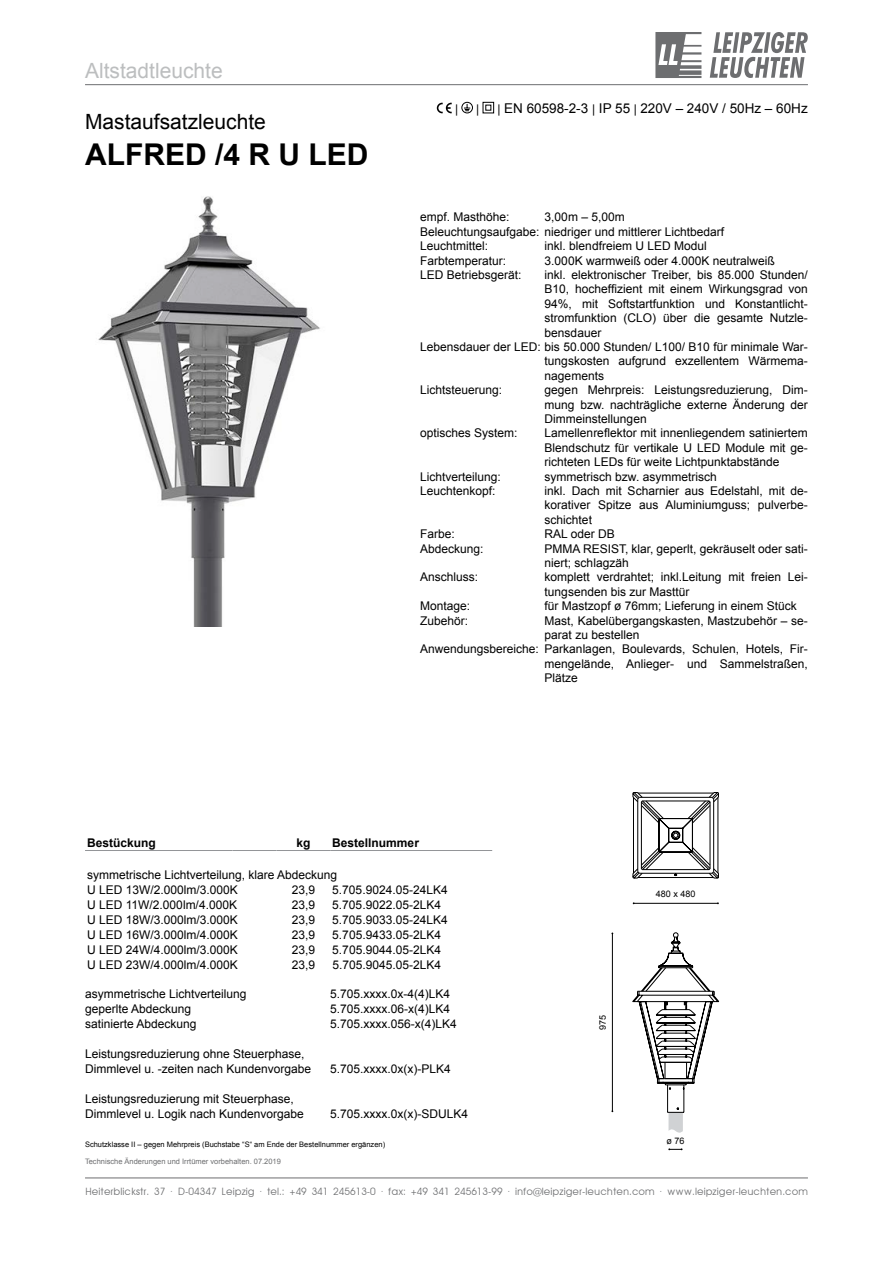
<style>
.page{position:relative;width:893px;height:1263px;background:#fff}
.page>*{position:absolute;margin:0;border:0;box-sizing:border-box;transform-origin:0 0}
.t1{font:700 30px "Arial";color:#000}
.t2{font:21px "Arial";color:#000}
.t3{font:21px "Arial";color:#bcbebf}
.t4{font:13.5px "Arial";color:#000}
.t5{font:12px/14.4px "Arial";color:#000}
.t6{font:700 12px "Arial";color:#000}
.t7{font:10.2px "Avant Garde";color:#6d6e70}
.t8{font:9px "Arial";color:#000}
.t9{font:7.5px "Arial";color:#000}
.t10{font:7.5px "Arial";color:#6d6e70}
.s1{font-size:12px}
</style>
<div class="page">
<svg style="left:437px;top:103px;width:15px;height:10px"></svg>
<svg style="left:461px;top:102px;width:12px;height:12px"></svg>
<div style="left:483px;top:102px;width:11px;height:11px;border:1px solid #000"></div>
<svg style="left:485px;top:105px;width:6px;height:6px"></svg>
<img style="left:98px;top:196px;width:222px;height:430px">
<hr style="left:85px;top:850px;width:147px;height:1px;background:#939598">
<hr style="left:232px;top:850px;width:45px;height:1px;background:#939598">
<hr style="left:277px;top:850px;width:53px;height:1px;background:#939598">
<hr style="left:330px;top:850px;width:162px;height:1px;background:#939598">
<svg style="left:632px;top:792px;width:87px;height:87px"></svg>
<hr style="left:634px;top:903px;width:84px;height:1px;background:#000">
<svg style="left:668px;top:1148px;width:14px;height:2px"></svg>
<hr style="left:612px;top:933px;width:1px;height:178px;background:#000">
<svg style="left:632px;top:932px;width:87px;height:201px"></svg>
<hr style="left:85px;top:84px;width:723px;height:1px;background:#6d6e70">
<svg style="left:655px;top:32px;width:46px;height:46px"></svg>
<svg style="left:710px;top:32px;width:98px;height:46px"></svg>
<hr style="left:85px;top:1177px;width:723px;height:1px;background:#6d6e70">
<h2 class="t3" style="left:85px;top:57px;width:139px">Altstadtleuchte</h2>
<h2 class="t2" style="left:85px;top:107px;width:182px">Mastaufsatzleuchte</h2>
<h1 class="t1" style="left:85px;top:134px;width:285px">ALFRED /4 R U LED</h1>
<p class="t5" style="left:455px;top:102px;width:5px">|</p>
<p class="t5" style="left:476px;top:102px;width:5px">|</p>
<p class="t4" style="left:497px;top:100px;width:312px"><span class="s1">|</span> EN 60598-2-3 <span class="s1">|</span> IP 55 <span class="s1">|</span> 220V – 240V / 50Hz – 60Hz</p>
<p class="t5" style="left:420px;top:210px;width:91px">empf. Masthöhe:</p>
<p class="t5" style="left:420px;top:210px;width:305px;text-indent:124px">3,00m – 5,00m<br>Beleuchtungsaufgabe: niedriger und mittlerer Lichtbedarf<br>Leuchtmittel:</p>
<p class="t5" style="left:545px;top:239px;width:164px">inkl. blendfreiem U LED Modul</p>
<p class="t5" style="left:420px;top:253px;width:88px">Farbtemperatur:</p>
<p class="t5" style="left:545px;top:253px;width:232px">3.000K warmweiß oder 4.000K neutralweiß</p>
<p class="t5" style="left:420px;top:268px;width:103px">LED Betriebsgerät:</p>
<p class="t5" style="left:545px;top:268px;width:265px">inkl. elektronischer Treiber, bis 85.000 Stunden/</p>
<p class="t5" style="left:545px;top:282px;width:265px">B10, hocheffizient mit einem Wirkungsgrad von</p>
<p class="t5" style="left:545px;top:296px;width:265px">94%, mit Softstartfunktion und Konstantlicht-</p>
<p class="t5" style="left:545px;top:311px;width:265px">stromfunktion (CLO) über die gesamte Nutzle-</p>
<p class="t5" style="left:545px;top:325px;width:58px">bensdauer</p>
<p class="t5" style="left:420px;top:340px;width:389px">Lebensdauer der LED: bis 50.000 Stunden/ L100/ B10 für minimale War-</p>
<p class="t5" style="left:545px;top:354px;width:265px">tungskosten aufgrund exzellentem Wärmema-</p>
<p class="t5" style="left:545px;top:368px;width:61px">nagements</p>
<p class="t5" style="left:420px;top:383px;width:84px">Lichtsteuerung:</p>
<p class="t5" style="left:545px;top:383px;width:265px;text-align:justify">gegen Mehrpreis: Leistungsreduzierung, Dim&shy;mung bzw. nachträgliche externe Änderung der Dimmeinstellungen</p>
<p class="t5" style="left:420px;top:426px;width:99px">optisches System:</p>
<p class="t5" style="left:545px;top:426px;width:265px;text-align:justify">Lamellenreflektor mit innenliegendem satiniertem Blendschutz für vertikale U LED Module mit ge&shy;richteten LEDs für weite Lichtpunktabstände</p>
<p class="t5" style="left:420px;top:469px;width:82px">Lichtverteilung:</p>
<p class="t5" style="left:545px;top:469px;width:174px">symmetrisch bzw. asymmetrisch</p>
<p class="t5" style="left:420px;top:484px;width:77px">Leuchtenkopf:</p>
<p class="t5" style="left:545px;top:484px;width:265px;text-align:justify">inkl. Dach mit Scharnier aus Edelstahl, mit de&shy;korativer Spitze aus Aluminiumguss; pulverbe&shy;schichtet</p>
<p class="t5" style="left:420px;top:527px;width:36px">Farbe:</p>
<p class="t5" style="left:545px;top:527px;width:72px">RAL oder DB</p>
<p class="t5" style="left:420px;top:541px;width:65px">Abdeckung:</p>
<p class="t5" style="left:545px;top:541px;width:265px">PMMA RESIST, klar, geperlt, gekräuselt oder sati&shy;niert; schlagzäh</p>
<p class="t5" style="left:420px;top:570px;width:60px">Anschluss:</p>
<p class="t5" style="left:545px;top:570px;width:265px">komplett verdrahtet; inkl.Leitung mit freien Lei&shy;tungsenden bis zur Masttür</p>
<p class="t5" style="left:420px;top:599px;width:52px">Montage:</p>
<p class="t5" style="left:545px;top:599px;width:254px">für Mastzopf ø 76mm; Lieferung in einem Stück</p>
<p class="t5" style="left:420px;top:613px;width:50px">Zubehör:</p>
<p class="t5" style="left:545px;top:613px;width:265px">Mast, Kabelübergangskasten, Mastzubehör – se-</p>
<p class="t5" style="left:545px;top:628px;width:96px">parat zu bestellen</p>
<p class="t5" style="left:420px;top:642px;width:389px">Anwendungsbereiche: Parkanlagen, Boulevards, Schulen, Hotels, Fir-</p>
<p class="t5" style="left:545px;top:656px;width:265px">mengelände, Anlieger- und Sammelstraßen,</p>
<p class="t5" style="left:545px;top:671px;width:35px">Plätze</p>
<p class="t6" style="left:87px;top:835px;width:70px">Bestückung</p>
<p class="t6" style="left:296px;top:835px;width:16px">kg</p>
<p class="t6" style="left:332px;top:835px;width:88px">Bestellnummer</p>
<p class="t5" style="left:87px;top:868px;width:252px;line-height:14.9px">symmetrische Lichtverteilung, klare Abdeckung<br>U LED 13W/2.000lm/3.000K</p>
<p class="t5" style="left:292px;top:883px;width:25px">23,9</p>
<p class="t5" style="left:332px;top:883px;width:117px">5.705.9024.05-24LK4</p>
<p class="t5" style="left:87px;top:898px;width:151px">U LED 11W/2.000lm/4.000K</p>
<p class="t5" style="left:292px;top:898px;width:25px">23,9</p>
<p class="t5" style="left:332px;top:898px;width:110px">5.705.9022.05-2LK4</p>
<p class="t5" style="left:87px;top:913px;width:152px">U LED 18W/3.000lm/3.000K</p>
<p class="t5" style="left:292px;top:913px;width:25px">23,9</p>
<p class="t5" style="left:332px;top:913px;width:117px">5.705.9033.05-24LK4</p>
<p class="t5" style="left:87px;top:928px;width:152px">U LED 16W/3.000lm/4.000K</p>
<p class="t5" style="left:292px;top:928px;width:25px">23,9</p>
<p class="t5" style="left:332px;top:928px;width:110px">5.705.9433.05-2LK4</p>
<p class="t5" style="left:87px;top:942px;width:152px">U LED 24W/4.000lm/3.000K</p>
<p class="t5" style="left:292px;top:942px;width:25px">23,9</p>
<p class="t5" style="left:332px;top:942px;width:110px">5.705.9044.05-2LK4</p>
<p class="t5" style="left:87px;top:957px;width:152px">U LED 23W/4.000lm/4.000K</p>
<p class="t5" style="left:292px;top:957px;width:25px">23,9</p>
<p class="t5" style="left:332px;top:957px;width:110px">5.705.9045.05-2LK4</p>
<p class="t5" style="left:85px;top:987px;width:163px">asymmetrische Lichtverteilung</p>
<p class="t5" style="left:330px;top:987px;width:122px">5.705.xxxx.0x-4(4)LK4</p>
<p class="t5" style="left:85px;top:1002px;width:108px">geperlte Abdeckung</p>
<p class="t5" style="left:330px;top:1002px;width:122px">5.705.xxxx.06-x(4)LK4</p>
<p class="t5" style="left:85px;top:1017px;width:113px">satinierte Abdeckung</p>
<p class="t5" style="left:330px;top:1017px;width:128px">5.705.xxxx.056-x(4)LK4</p>
<p class="t5" style="left:85px;top:1046px;width:228px;line-height:14.9px">Leistungsreduzierung ohne Steuerphase,<br>Dimmlevel u. -zeiten nach Kundenvorgabe</p>
<p class="t5" style="left:330px;top:1061px;width:122px">5.705.xxxx.0x(x)-PLK4</p>
<p class="t5" style="left:85px;top:1091px;width:220px;line-height:14.9px">Leistungsreduzierung mit Steuerphase,<br>Dimmlevel u. Logik nach Kundenvorgabe</p>
<p class="t5" style="left:330px;top:1106px;width:140px">5.705.xxxx.0x(x)-SDULK4</p>
<p class="t9" style="left:85px;top:1140px;width:302px">Schutzklasse II – gegen Mehrpreis (Buchstabe “S“ am Ende der Bestellnummer ergänzen)</p>
<p class="t10" style="left:85px;top:1156px;width:197px">Technische Änderungen und Irrtümer vorbehalten. 07.2019</p>
<p class="t8" style="left:597px;top:1030px;width:17px;rotate:-90deg">975</p>
<p class="t8" style="left:656px;top:887px;width:41px">480 x 480</p>
<p class="t8" style="left:666px;top:1134px;width:20px">ø 76</p>
<p class="t7" style="left:85px;top:1185px;width:724px">Heiterblickstr. 37 · D-04347 Leipzig · tel.: +49 341 245613-0 · fax: +49 341 245613-99 · info@leipziger-leuchten.com · www.leipziger-leuchten.com</p>
</div>
